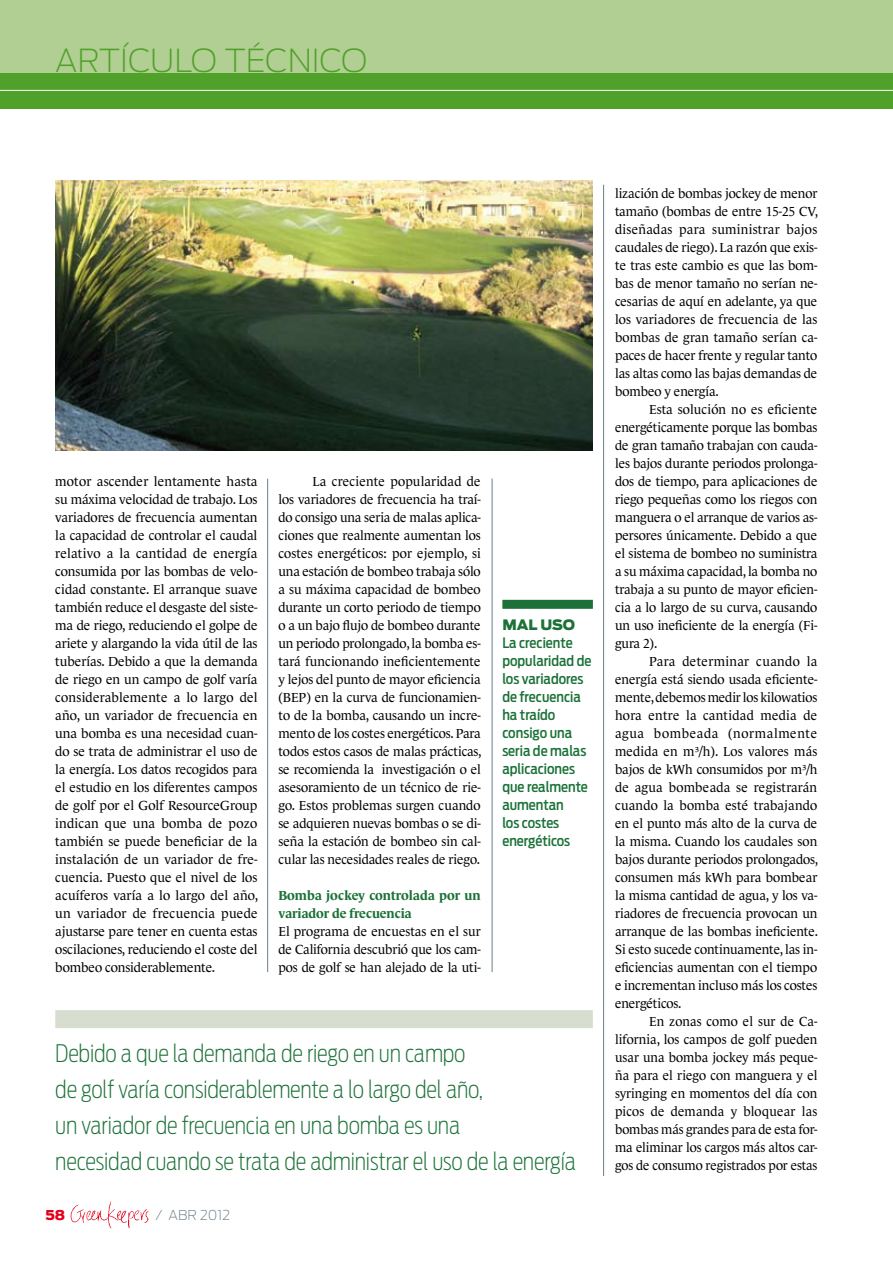
<style>
.page{position:relative;width:893px;height:1263px;background:#fff}
.page>*{position:absolute;margin:0;border:0;box-sizing:border-box;transform-origin:0 0}
.t1{font:200 31.5px "Antenna";color:#50a129}
.t2{font:200 24px/36px "Antenna Cond";letter-spacing:-.005em;color:#1b7137}
.t3{font:500 14.25px/18px "Antenna Cond";color:#1b7137}
.t4{font:900 14.25px "Antenna";color:#1b7137}
.t5{font:200 13.5px "Antenna";color:#697c86}
.t6{font:900 13.5px "Antenna";color:#e2001a}
.t7{font:13.35px/18px "Le Monde Journal";letter-spacing:-.005em;color:#000;text-align:justify}
.t8{font:13.35px/18px "Le Monde Journal";letter-spacing:-.005em;color:#000;text-align:justify;scale:.96 1}
.t9{font:700 13.35px/18px "Le Monde Journal";letter-spacing:-.005em;color:#1b7137}
</style>
<div class="page">
<img style="left:70px;top:1201px;width:79px;height:28px">
<div style="left:0;top:0;width:893px;height:108px;background:#50a129"></div>
<div style="left:0;top:0;width:893px;height:72px;background:#b1ce93"></div>
<hr style="left:0;top:90px;width:893px;height:1px;background:#fff">
<hr style="left:267px;top:479px;width:1px;height:493px;background:#697c86">
<hr style="left:603px;top:185px;width:1px;height:991px;background:#697c86">
<hr style="left:492px;top:478px;width:1px;height:494px;background:#697c86">
<img style="left:55px;top:180px;width:538px;height:270px">
<div style="left:55px;top:1010px;width:538px;height:18px;background:#d7ded0"></div>
<div style="left:502px;top:600px;width:91px;height:9px;background:#1b7137"></div>
<h1 class="t1" style="left:55px;top:42px;width:231px">ARTÍCULO TÉCNICO</h1>
<p class="t7" style="left:55px;top:472px;width:204px">motor ascender lentamente hasta su máxima velocidad de trabajo. Los variadores de frecuencia aumentan la capacidad de controlar el caudal relativo a la cantidad de energía consumida por las bombas de velo&shy;cidad constante. El arranque suave también reduce el desgaste del siste&shy;ma de riego, reduciendo el golpe de ariete y alargando la vida útil de las tuberías. Debido a que la demanda de riego en un campo de golf varía considerablemente a lo largo del año, un variador de frecuencia en una bomba es una necesidad cuan&shy;do se trata de administrar el uso de la energía. Los datos recogidos para el estudio en los diferentes campos de golf por el Golf ResourceGroup indican que una bomba de pozo también se puede beneficiar de la instalación de un variador de fre&shy;cuencia. Puesto que el nivel de los acuíferos varía a lo largo del año, un variador de frecuencia puede ajustarse pare tener en cuenta estas oscilaciones, reduciendo el coste del bombeo considerablemente.</p>
<p class="t7" style="left:278px;top:472px;width:204px;text-indent:34px">La creciente popularidad de los variadores de frecuencia ha traí&shy;do consigo una seria de malas aplica&shy;ciones que realmente aumentan los costes energéticos: por ejemplo, si una estación de bombeo trabaja sólo a su máxima capacidad de bombeo durante un corto periodo de tiempo o a un bajo flujo de bombeo durante un periodo prolongado, la bomba es&shy;tará funcionando ineficientemente y lejos del punto de mayor eficiencia (BEP) en la curva de funcionamien&shy;to de la bomba, causando un incre&shy;mento de los costes energéticos. Para todos estos casos de malas prácticas, se recomienda la investigación o el asesoramiento de un técnico de rie&shy;go. Estos problemas surgen cuando se adquieren nuevas bombas o se di&shy;seña la estación de bombeo sin cal&shy;cular las necesidades reales de riego.</p>
<p class="t9" style="left:278px;top:886px;width:204px">Bomba jockey controlada por un variador de frecuencia</p>
<p class="t7" style="left:278px;top:922px;width:204px">El programa de encuestas en el sur de California descubrió que los cam&shy;pos de golf se han alejado de la uti-</p>
<p class="t4" style="left:502px;top:616px;width:13px">MAL</p>
<p class="t4" style="left:540px;top:616px;width:13px">USO</p>
<p class="t3" style="left:502px;top:634px;width:91px">La creciente popularidad de los variadores de frecuencia ha traído consigo una seria de malas aplicaciones que realmente aumentan<br>los costes energéticos</p>
<h2 class="t2" style="left:55px;top:1035px;width:522px">Debido a que la demanda de riego en un campo<br>de golf varía considerablemente a lo largo del año,<br>un variador de frecuencia en una bomba es una<br>necesidad cuando se trata de administrar el uso de la energía</h2>
<p class="t6" style="left:45px;top:1207px;width:21px">58</p>
<p class="t5" style="left:156px;top:1207px;width:76px">/ ABR 2012</p>
<p class="t7" style="left:615px;top:184px;width:204px">lización de bombas jockey de menor tamaño (bombas de entre 15-25 CV, diseñadas para suministrar bajos caudales de riego). La razón que exis&shy;te tras este cambio es que las bom&shy;bas de menor tamaño no serían ne&shy;cesarias de aquí en adelante, ya que los variadores de frecuencia de las bombas de gran tamaño serían ca&shy;paces de hacer frente y regular tanto las altas como las bajas demandas de bombeo y energía.</p>
<p class="t7" style="left:615px;top:400px;width:204px;text-indent:34px">Esta solución no es eficiente energéticamente porque las bombas de gran tamaño trabajan con cauda&shy;les bajos durante periodos prolonga&shy;dos de tiempo, para aplicaciones de riego pequeñas como los riegos con manguera o el arranque de varios as&shy;persores únicamente. Debido a que el sistema de bombeo no suministra a su máxima capacidad, la bomba no trabaja a su punto de mayor eficien&shy;cia a lo largo de su curva, causando un uso ineficiente de la energía (Fi&shy;gura 2).</p>
<p class="t7" style="left:615px;top:652px;width:204px;text-indent:34px">Para determinar cuando la energía está siendo usada eficiente&shy;mente, debemos medir los kilowatios hora entre la cantidad media de agua bombeada (normalmente medida en m³/h). Los valores más bajos de kWh consumidos por m³/h de agua bombeada se registrarán cuando la bomba esté trabajando en el punto más alto de la curva de la misma. Cuando los caudales son bajos durante periodos prolongados, consumen más kWh para bombear la misma cantidad de agua, y los va&shy;riadores de frecuencia provocan un arranque de las bombas ineficiente.<br>Si esto sucede continuamente, las in&shy;eficiencias aumentan con el tiempo e incrementan incluso más los costes energéticos.</p>
<p class="t8" style="left:615px;top:1012px;width:212px;text-indent:34px">En zonas como el sur de Ca&shy;lifornia, los campos de golf pueden usar una bomba jockey más peque&shy;ña para el riego con manguera y el syringing en momentos del día con picos de demanda y bloquear las bombas más grandes para de esta for&shy;ma eliminar los cargos más altos car&shy;gos de consumo registrados por estas</p>
</div>
